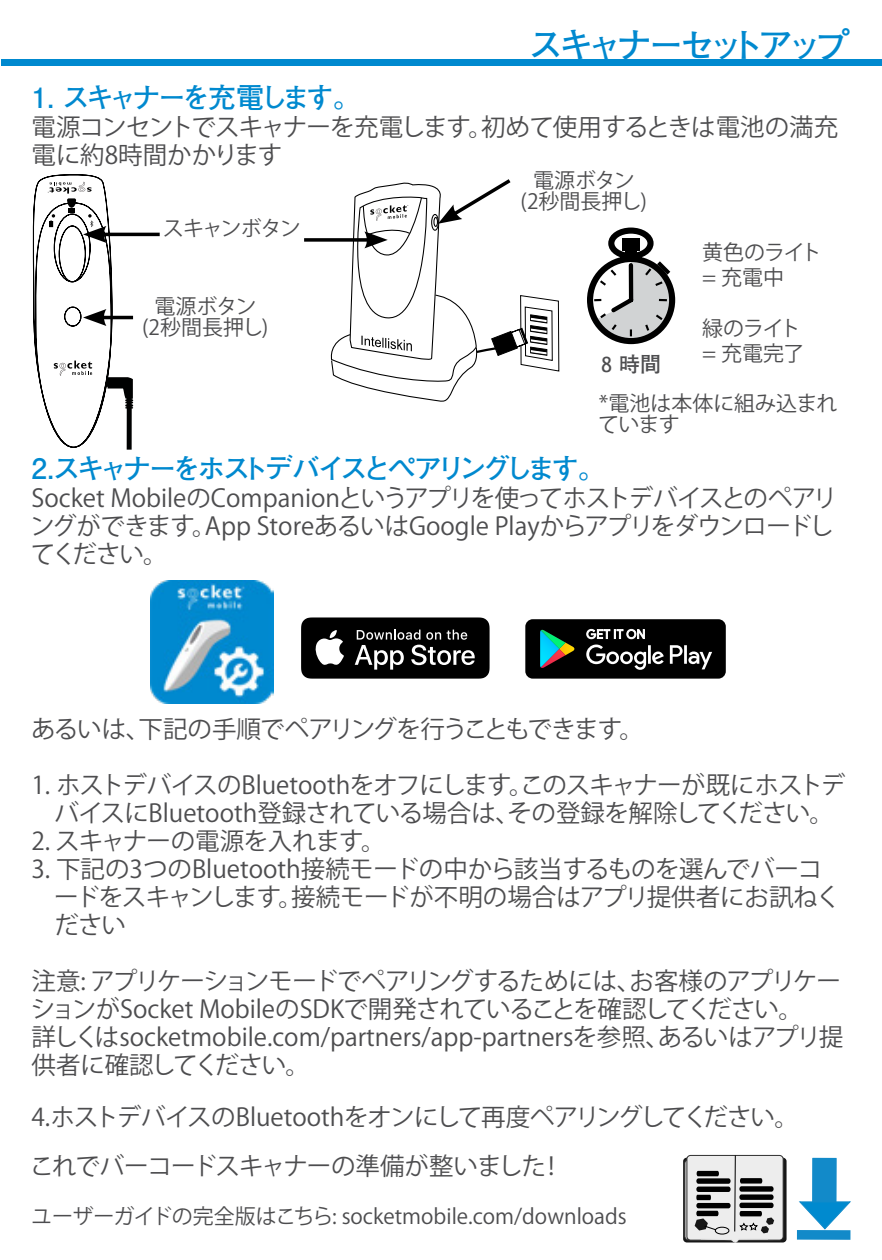
<style>
.page{position:relative;width:882px;height:1260px;background:#fff}
.page>*{position:absolute;margin:0;border:0;box-sizing:border-box;transform-origin:0 0}
.t1{font:700 35px "Futo Go B101 Pr 6 N";letter-spacing:-.175em;color:#0089cf}
.t2{font:700 28px "Futo Go B101 Pr 6 N";letter-spacing:-.14em;color:#0089cf}
.t3{font:24.5px/28px "Koz Go Pr 6 N";letter-spacing:-.02em;color:#4d4d4f}
.t4{font:24.5px/28px "Koz Go Pr 6 N";color:#4d4d4f}
.t5{font:24.5px/49px "Koz Go Pr 6 N";letter-spacing:-.04em;color:#4d4d4f}
.t6{font:21px/21px "Koz Go Pr 6 N";color:#4d4d4f}
.t7{font:21px/25.2px "Koz Go Pr 6 N";letter-spacing:-.04em;color:#4d4d4f}
.t8{font:21px "Koz Go Pr 6 N";letter-spacing:-.075em;color:#4d4d4f}
.t9{font:700 21px "Futo Go B101 Pr 6 N";color:#4d4d4f}
.s1{font-family:"Trebuchet MS";font-weight:400}
</style>
<div class="page">
<div style="left:1px;top:60px;width:881px;height:6px;background:#0089cf"></div>
<svg style="left:683px;top:1158px;width:104px;height:84px"></svg>
<div style="left:685px;top:1160px;width:91px;height:80px;border:1px solid #383838;border-radius:4px"></div>
<div style="left:687px;top:1155px;width:96px;height:85px;background:#ededed;border-radius:4px"></div>
<div style="left:687px;top:1155px;width:96px;height:85px;border:1px solid #2e2e2e;border-radius:4px"></div>
<div style="left:696px;top:1178px;width:35px;height:6px;background:#000;border-radius:2px"></div>
<div style="left:696px;top:1187px;width:35px;height:5px;background:#000;border-radius:2px"></div>
<svg style="left:696px;top:1195px;width:15px;height:5px"></svg>
<div style="left:696px;top:1203px;width:35px;height:5px;background:#000;border-radius:2px"></div>
<div style="left:739px;top:1186px;width:35px;height:6px;background:#000;border-radius:2px"></div>
<div style="left:739px;top:1194px;width:35px;height:6px;background:#000;border-radius:2px"></div>
<div style="left:739px;top:1203px;width:35px;height:5px;background:#000;border-radius:2px"></div>
<svg style="left:740px;top:1178px;width:22px;height:6px"></svg>
<hr style="left:734px;top:1155px;width:2px;height:76px;background:#000">
<svg style="left:697px;top:1171px;width:22px;height:5px"></svg>
<svg style="left:695px;top:1211px;width:79px;height:31px"></svg>
<div style="left:812px;top:1158px;width:24px;height:50px;background:#128ac9"></div>
<div style="left:797px;top:1230px;width:53px;height:10px;background:#128ac9"></div>
<svg style="left:799px;top:1202px;width:52px;height:27px"></svg>
<img style="left:151px;top:580px;width:123px;height:123px">
<svg style="left:301px;top:617px;width:189px;height:62px;background:#2d2d2d"></svg>
<div style="left:525px;top:619px;width:201px;height:60px;background:#000;border-radius:7px"></div>
<svg style="left:586px;top:629px;width:59px;height:10px"></svg>
<svg style="left:586px;top:645px;width:126px;height:25px"></svg>
<svg style="left:540px;top:630px;width:35px;height:38px"></svg>
<div style="left:127px;top:388px;width:5px;height:62px;background:#000101"></div>
<hr style="left:101px;top:233px;width:59px;height:3px;background:#000">
<svg style="left:33px;top:174px;width:100px;height:274px"></svg>
<svg style="left:304px;top:238px;width:24px;height:4px"></svg>
<svg style="left:328px;top:179px;width:231px;height:223px"></svg>
<svg style="left:587px;top:227px;width:89px;height:118px"></svg>
<h1 class="t1" style="left:528px;top:17px;width:324px">スキャナーセットアップ</h1>
<p class="t2" style="left:32px;top:75px;width:331px">1. スキャナーを充電します。</p>
<p class="t3" style="left:32px;top:113px;width:808px">電源コンセントでスキャナーを充電します。初めて使用するときは電池の満充電に約8時間かかります</p>
<p class="t8" style="left:163px;top:217px;width:139px">スキャンボタン</p>
<p class="t6" style="left:142px;top:296px;width:128px;text-align:center">電源ボタン<br>(2秒間長押し)</p>
<p class="t6" style="left:521px;top:170px;width:128px;text-align:center">電源ボタン<br>(2秒間長押し)</p>
<p class="t9" style="left:601px;top:348px;width:61px"><span class="s1">8</span> 時間</p>
<p class="t6" style="left:702px;top:240px;width:121px;line-height:25.2px">黄色のライト= 充電中</p>
<p class="t7" style="left:702px;top:316px;width:104px">緑のライト= 充電完了</p>
<p class="t6" style="left:598px;top:394px;width:241px">*電池は本体に組み込まれています</p>
<p class="t2" style="left:32px;top:446px;width:576px">2.スキャナーをホストデバイスとペアリングします。</p>
<p class="t3" style="left:30px;top:485px;width:809px">Socket MobileのCompanionというアプリを使ってホストデバイスとのペアリングができます。App StoreあるいはGoogle Playからアプリをダウンロードしてください。</p>
<p class="t5" style="left:31px;top:705px;width:614px">あるいは、下記の手順でペアリングを行うこともできます。</p>
<p class="t3" style="left:32px;top:771px;width:815px;text-align:center">1. ホストデバイスのBluetoothをオフにします。このスキャナーが既にホストデバイスにBluetooth登録されている場合は、その登録を解除してください。</p>
<p class="t3" style="left:32px;top:827px;width:356px">2. スキャナーの電源を入れます。</p>
<p class="t3" style="left:54px;top:855px;width:788px;text-indent:-23px">3. 下記の3つのBluetooth接続モードの中から該当するものを選んでバーコードをスキャンします。接続モードが不明の場合はアプリ提供者にお訊ねください</p>
<p class="t4" style="left:31px;top:967px;width:814px">注意: アプリケーションモードでペアリングするためには、お客様のアプリケーションがSocket MobileのSDKで開発されていることを確認してください。<br>詳しくはsocketmobile.com/partners/app-partnersを参照、あるいはアプリ提供者に確認してください。</p>
<p class="t5" style="left:30px;top:1093px;width:771px">4.ホストデバイスのBluetoothをオンにして再度ペアリングしてください。これでバーコードスキャナーの準備が整いました！</p>
<p class="t6" style="left:31px;top:1206px;width:597px">ユーザーガイドの完全版はこちら: socketmobile.com/downloads</p>
</div>
